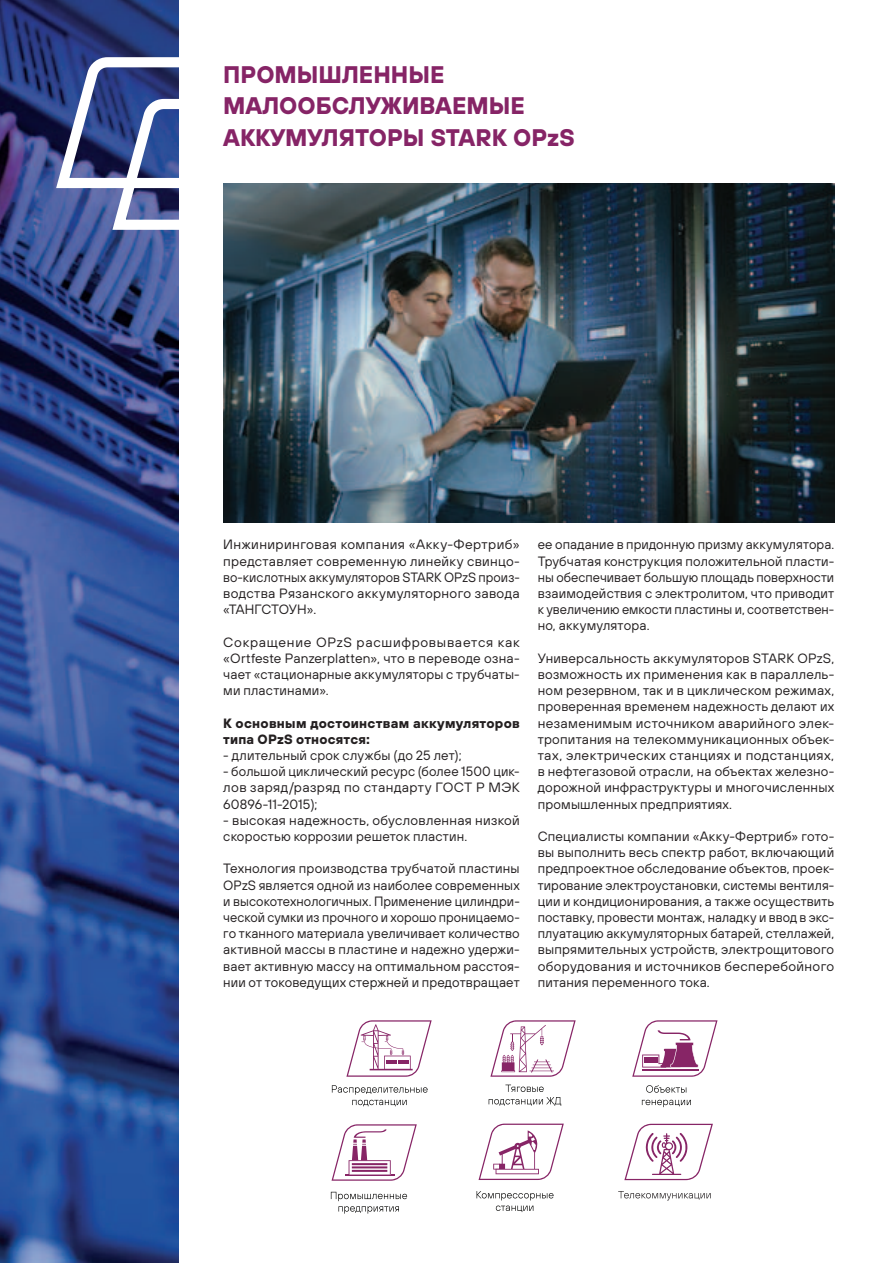
<style>
.page{position:relative;width:893px;height:1263px;background:#fff}
.page>*{position:absolute;margin:0;border:0;box-sizing:border-box;transform-origin:0 0}
.t1{font:700 24px/31.5px "TT Hoves";color:#862466}
.t2{font:13.5px/16.2px "TT Hoves";letter-spacing:.015em;color:#231f20;text-align:justify}
.t3{font:700 13.5px/16.2px "TT Hoves";letter-spacing:.015em;color:#231f20}
</style>
<div class="page">
<img style="left:0;top:0;width:179px;height:1263px">
<svg style="left:50px;top:52px;width:129px;height:185px"></svg>
<img style="left:223px;top:183px;width:611px;height:340px">
<svg style="left:632px;top:1020px;width:85px;height:57px"></svg>
<svg style="left:646px;top:1085px;width:40px;height:8px"></svg>
<svg style="left:642px;top:1100px;width:49px;height:7px"></svg>
<svg style="left:479px;top:1123px;width:85px;height:57px"></svg>
<svg style="left:490px;top:1020px;width:86px;height:57px"></svg>
<svg style="left:489px;top:1084px;width:72px;height:22px"></svg>
<svg style="left:477px;top:1191px;width:77px;height:21px"></svg>
<svg style="left:332px;top:1124px;width:85px;height:57px"></svg>
<svg style="left:346px;top:1020px;width:86px;height:57px"></svg>
<svg style="left:332px;top:1085px;width:96px;height:21px"></svg>
<svg style="left:331px;top:1192px;width:76px;height:21px"></svg>
<svg style="left:624px;top:1124px;width:89px;height:56px"></svg>
<svg style="left:618px;top:1191px;width:93px;height:9px"></svg>
<h1 class="t1" style="left:223px;top:58px;width:353px">ПРОМЫШЛЕННЫЕ<br>МАЛООБСЛУЖИВАЕМЫЕ<br>АККУМУЛЯТОРЫ STARK OPzS</h1>
<p class="t2" style="left:223px;top:536px;width:298px">Инжиниринговая компания «Акку-Фертриб» представляет современную линейку свинцо&shy;во-кислотных аккумуляторов STARK OPzS произ&shy;водства Рязанского аккумуляторного завода «Тангстоун».</p>
<p class="t2" style="left:223px;top:634px;width:298px">Сокращение OPzS расшифровывается как «Ortfeste Panzerplatten», что в переводе озна&shy;чает «стационарные аккумуляторы с трубчаты&shy;ми пластинами».</p>
<p class="t3" style="left:223px;top:714px;width:298px">К основным достоинствам аккумуляторов типа OPzS относятся:</p>
<p class="t2" style="left:223px;top:747px;width:240px">- длительный срок службы (до 25 лет);</p>
<p class="t2" style="left:223px;top:763px;width:298px">- большой циклический ресурс (более 1500 цик&shy;лов заряд/разряд по стандарту ГОС</p>
<p class="t2" style="left:464px;top:779px;width:57px">Т Р МЭК</p>
<p class="t2" style="left:223px;top:796px;width:96px">60896-11-2015);</p>
<p class="t2" style="left:223px;top:812px;width:298px">- высокая надежность, обусловленная низкой скоростью коррозии решеток пластин.</p>
<p class="t2" style="left:223px;top:860px;width:298px">Технология производства трубчатой пластины OPzS является одной из наиболее современных и высокотехнологичных. Применение цилиндри&shy;ческой сумки из прочного и хорошо проницаемо&shy;го тканного материала увеличивает количество активной массы в пластине и надежно удержи&shy;вает активную массу на оптимальном расстоя&shy;нии от токоведущих стержней и предотвращает</p>
<p class="t2" style="left:538px;top:536px;width:298px">ее опадание в придонную призму аккумулятора.<br>Трубчатая конструкция положительной пласти&shy;ны обеспечивает большую площадь поверхности взаимодействия с электролитом, что приводит к увеличению емкости пластины и, соответствен&shy;но, аккумулятора.</p>
<p class="t2" style="left:538px;top:650px;width:298px">Универсальность аккумуляторов STARK OPzS, возможность их применения как в параллель&shy;ном резервном, так и в циклическом режимах, проверенная временем надежность делают их незаменимым источником аварийного элек&shy;тропитания на телекоммуникационных объек&shy;тах, электрических станциях и подстанциях, в нефтегазовой отрасли, на объектах железно&shy;дорожной инфраструктуры и многочисленных промышленных предприятиях.</p>
<p class="t2" style="left:538px;top:828px;width:298px">Специалисты компании «Акку-Фертриб» гото&shy;вы выполнить весь спектр работ, включающий предпроектное обследование объектов, проек&shy;тирование электроустановки, системы вентиля&shy;ции и кондиционирования, а также осуществить поставку, провести монтаж, наладку и ввод в экс&shy;плуатацию аккумуляторных батарей, стеллажей, выпрямительных устройств, электрощитового оборудования и источников бесперебойного питания переменного тока.</p>
</div>
